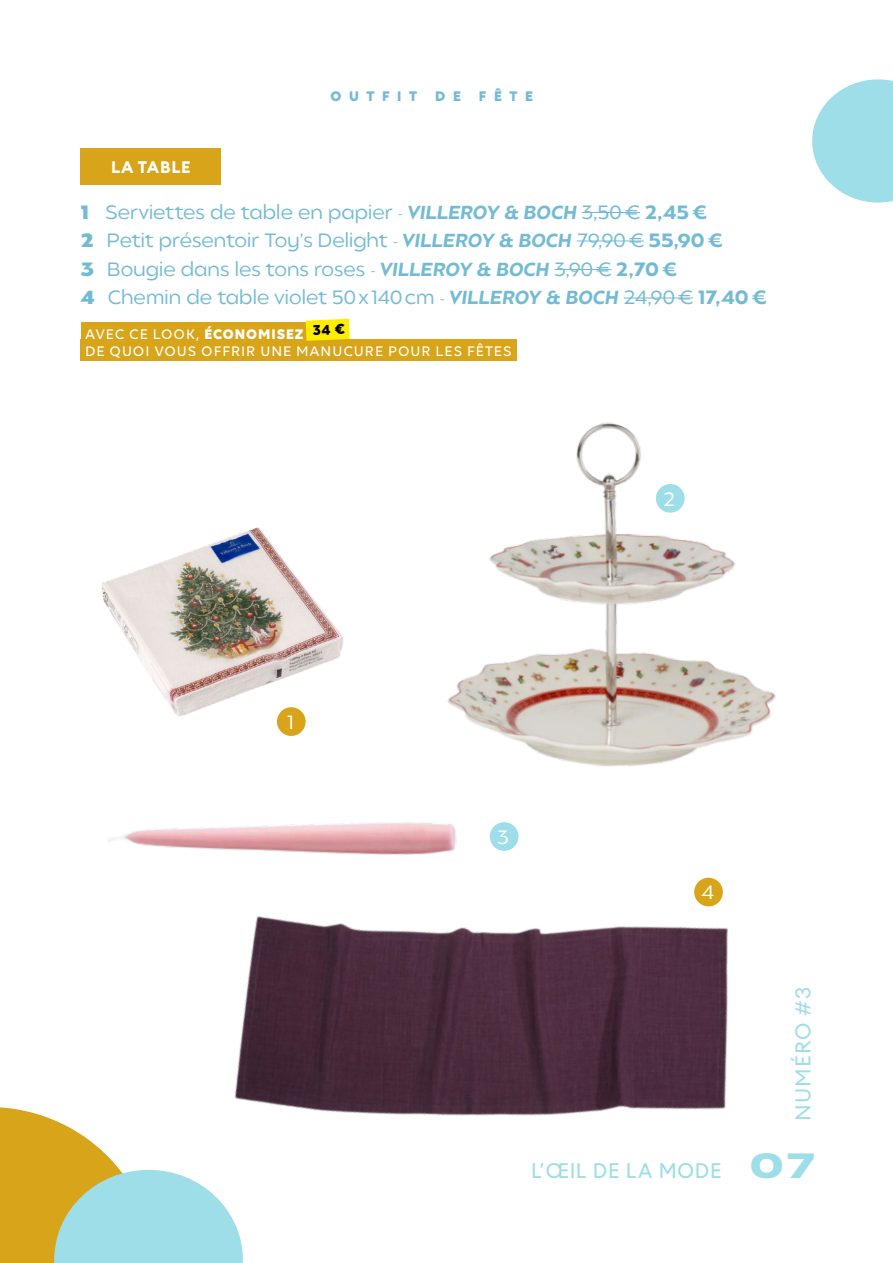
<style>
.page{position:relative;width:893px;height:1263px;background:#fff}
.page>*{position:absolute;margin:0;border:0;box-sizing:border-box;transform-origin:0 0}
.t1{font:800 35.1px "Matrice";color:#9edee8}
.t2{font:21px "Euclid Circular A";letter-spacing:.05em;color:#9edee8}
.t3{font:20.55px "Basetica";letter-spacing:.05em;color:#9edee8}
.t4{font:300 19.2px/28.5px "Balgin";letter-spacing:.005em;color:#73bbd4}
.t5{font:300 19.2px "Balgin";color:#fff}
.t6{font:700 16.5px "Euclid Circular A";letter-spacing:.05em;color:#fff}
.t7{font:500 15px/17.2px "Volte";letter-spacing:.06em;color:#fff}
.t8{font:700 15px "Volte";letter-spacing:.51em;color:#73bbd4}
.s1{font-family:"Balgin Display";font-weight:600}
.s2{font-weight:600;font-style:italic;font-size:18.75px}
.s3{font-weight:600}
.s4{font-weight:700}
</style>
<div class="page">
<svg style="left:0;top:1107px;width:243px;height:156px"></svg>
<svg style="left:812px;top:79px;width:81px;height:124px"></svg>
<img style="left:216px;top:902px;width:512px;height:234px">
<img style="left:108px;top:822px;width:349px;height:33px">
<img style="left:447px;top:422px;width:329px;height:345px">
<img style="left:101px;top:527px;width:242px;height:191px">
<hr style="left:582px;top:212px;width:58px;height:1px;background:#73bbd4">
<hr style="left:577px;top:240px;width:67px;height:1px;background:#73bbd4">
<hr style="left:554px;top:269px;width:57px;height:1px;background:#73bbd4">
<hr style="left:624px;top:297px;width:69px;height:1px;background:#73bbd4">
<div style="left:81px;top:149px;width:140px;height:36px;background:#d8a419"></div>
<div style="left:81px;top:322px;width:228px;height:22px;background:#d8a419"></div>
<div style="left:81px;top:340px;width:436px;height:21px;background:#d8a419"></div>
<div style="left:277px;top:707px;width:29px;height:29px;background:#d8a419;border-radius:50%"></div>
<div style="left:490px;top:822px;width:28px;height:29px;background:#9edee8;border-radius:50%"></div>
<div style="left:694px;top:878px;width:29px;height:28px;background:#d8a419;border-radius:50%"></div>
<div style="left:656px;top:484px;width:29px;height:29px;background:#9edee8;border-radius:50%"></div>
<svg style="left:306px;top:319px;width:44px;height:22px"></svg>
<p class="t6" style="left:111px;top:156px;width:81px">LA TABLE</p>
<p class="t8" style="left:330px;top:87px;width:204px">OUTFIT DE FÊTE</p>
<p class="t4" style="left:81px;top:198px;width:687px"><span class="s1">1</span> Serviettes de table en papier - <span class="s2">VILLEROY &amp; BOCH</span> 3,50 € <span class="s3">2,45 €<br></span><span class="s1">2</span> Petit présentoir Toy’s Delight - <span class="s2">VILLEROY &amp; BOCH</span> 79,90 € <span class="s3">55,90 €<br></span><span class="s1">3</span> Bougie dans les tons roses - <span class="s2">VILLEROY &amp; BOCH</span> 3,90 € <span class="s3">2,70 €<br></span><span class="s1">4</span> Chemin de table violet 50x140cm - <span class="s2">VILLEROY &amp; BOCH</span> 24,90 € <span class="s3">17,40 €</span></p>
<p class="t7" style="left:85px;top:325px;width:428px">AVEC CE LOOK, <span class="s4">ÉCONOMISEZ<br></span>DE QUOI VOUS OFFRIR UNE MANUCURE POUR LES FÊTES</p>
<p class="t5" style="left:663px;top:486px;width:13px">2</p>
<p class="t5" style="left:287px;top:710px;width:8px">1</p>
<p class="t5" style="left:498px;top:825px;width:13px">3</p>
<p class="t5" style="left:701px;top:880px;width:14px">4</p>
<p class="t3" style="left:531px;top:1157px;width:191px">L’ŒIL DE LA MODE</p>
<p class="t2" style="left:789px;top:1120px;width:135px;rotate:-90deg">NUMÉRO #3</p>
<h1 class="t1" style="left:750px;top:1138px;width:66px">07</h1>
</div>
